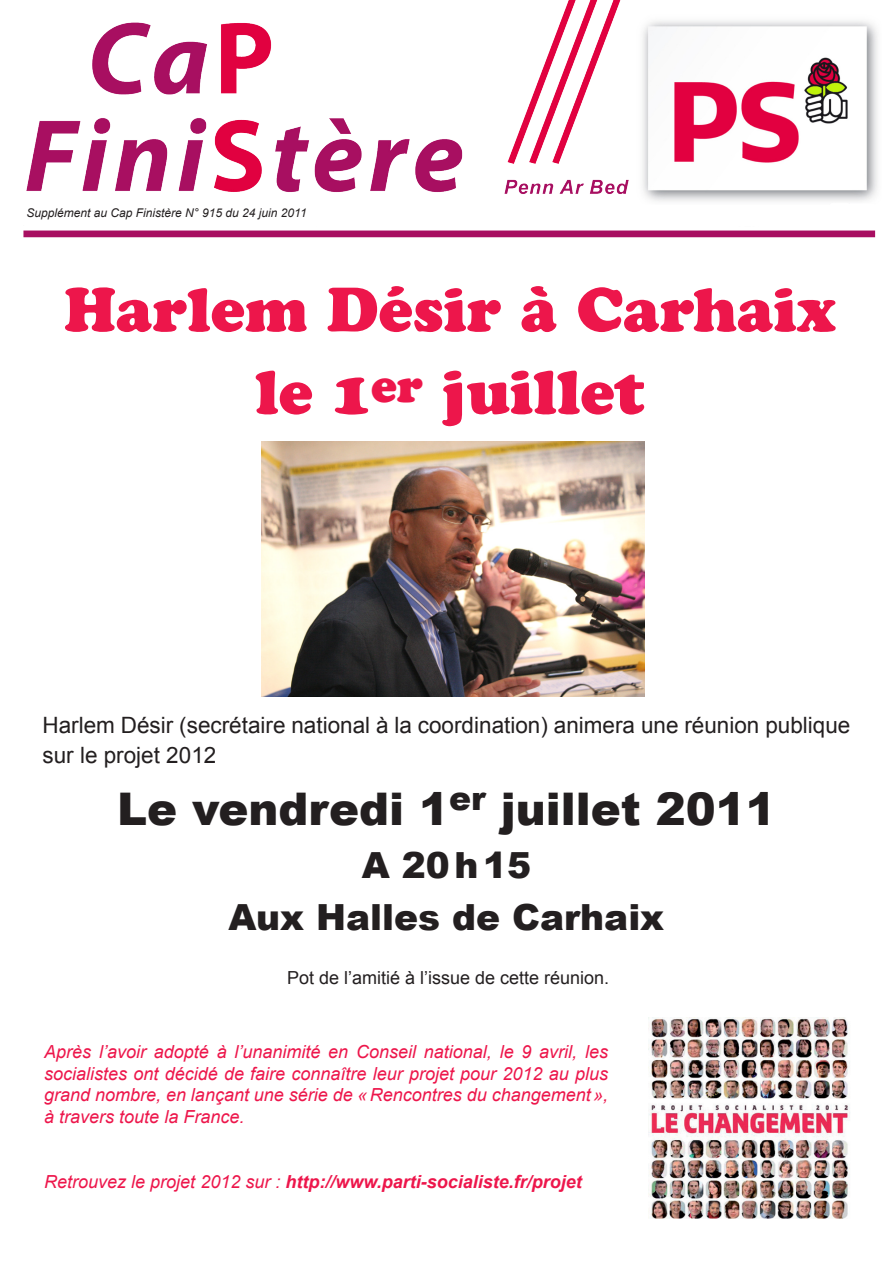
<style>
.page{position:relative;width:893px;height:1263px;background:#fff}
.page>*{position:absolute;margin:0;border:0;box-sizing:border-box;transform-origin:0 0}
.t1{font:61.5px/82.5px "Cooper Black Std";color:#ed164b;text-align:center}
.t2{font:900 45px "Arial";color:#231f20}
.t3{font:900 36px "Arial";color:#231f20}
.t4{font:22.5px/30px "Arial";color:#231f20}
.t5{font:italic 18px/21.6px "Arial";color:#ed164b;text-align:justify}
.t6{font:italic 700 18px "Arial";color:#ed164b}
.t7{font:18px "Arial";color:#231f20}
.t8{font:italic 12px "Arial";color:#231f20}
.s1{font-weight:400}
</style>
<div class="page">
<img style="left:23px;top:0;width:855px;height:238px">
<img style="left:261px;top:441px;width:383px;height:255px">
<img style="left:649px;top:1017px;width:201px;height:202px">
<p class="t8" style="left:27px;top:205px;width:282px">Supplément au Cap Finistère N° 915 du 24 juin 2011</p>
<p class="t1" style="left:64px;top:268px;width:773px">Harlem Désir à Carhaix le 1<sup>er</sup> juillet</p>
<p class="t4" style="left:43px;top:710px;width:809px">Harlem Désir (secrétaire national à la coordination) animera une réunion publique sur le projet 2012</p>
<p class="t2" style="left:117px;top:776px;width:660px">Le vendredi 1<sup>er</sup> juillet 2011</p>
<p class="t3" style="left:362px;top:839px;width:171px">A 20h15</p>
<p class="t3" style="left:229px;top:891px;width:437px">Aux Halles de Carhaix</p>
<p class="t7" style="left:287px;top:966px;width:324px">Pot de l’amitié à l’issue de cette réunion.</p>
<p class="t5" style="left:44px;top:1041px;width:565px">Après l’avoir adopté à l’unanimité en Conseil national, le 9 avril, les socialistes ont décidé de faire connaître leur projet pour 2012 au plus grand nombre, en lançant une série de «Rencontres du changement», à travers toute la France.</p>
<p class="t6" style="left:44px;top:1170px;width:539px"><span class="s1">Retrouvez le projet 2012 sur :</span> http://www.parti-socialiste.fr/projet</p>
</div>
